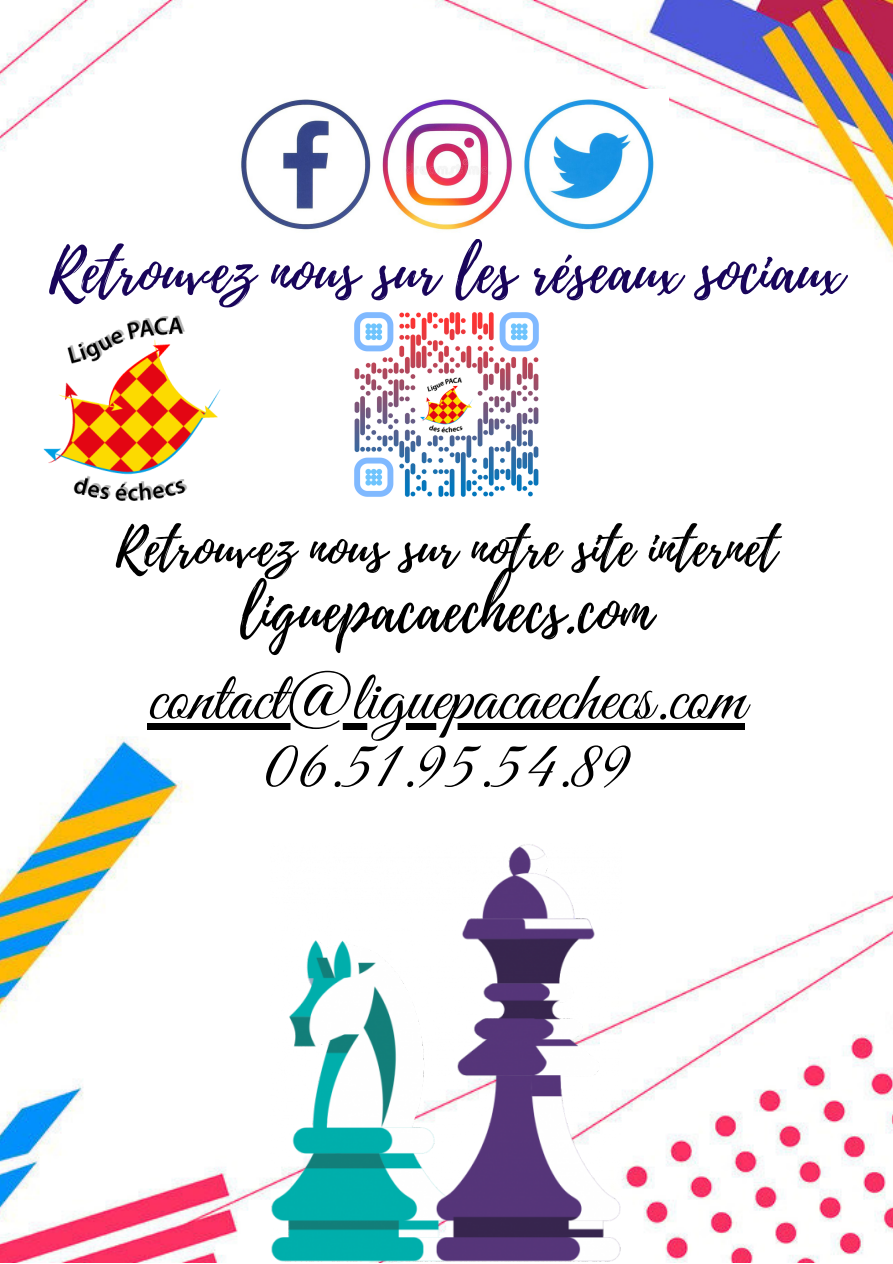
<style>
.page{position:relative;width:893px;height:1264px;background:#fff}
.page>*{position:absolute;margin:0;border:0;box-sizing:border-box;transform-origin:0 0}
.t1{font:70.5px/67.5px "Great Vibes";color:#000;text-align:center}
.t2{font:60px "Playlist Script";color:#19055b}
.t3{font:60px "Playlist Script";color:#000}
.t4{font:52.5px "Playlist Script";color:#000}
</style>
<div class="page">
<img style="left:0;top:0;width:892px;height:1262px">
<img style="left:343px;top:302px;width:206px;height:205px">
<img style="left:38px;top:310px;width:187px;height:198px">
<img style="left:225px;top:89px;width:443px;height:150px">
<img style="left:271px;top:843px;width:350px;height:419px">
<svg style="left:147px;top:723px;width:598px;height:7px;fill:#000"></svg>
<p class="t2" style="left:49px;top:229px;width:795px">Retrouvez nous sur les réseaux sociaux</p>
<p class="t4" style="left:116px;top:510px;width:662px">Retrouvez nous sur notre site internet</p>
<p class="t3" style="left:240px;top:567px;width:414px">liguepacaechecs.com</p>
<p class="t1" style="left:147px;top:669px;width:599px">contact@liguepacaechecs.com<br>06.51.95.54.89</p>
</div>
